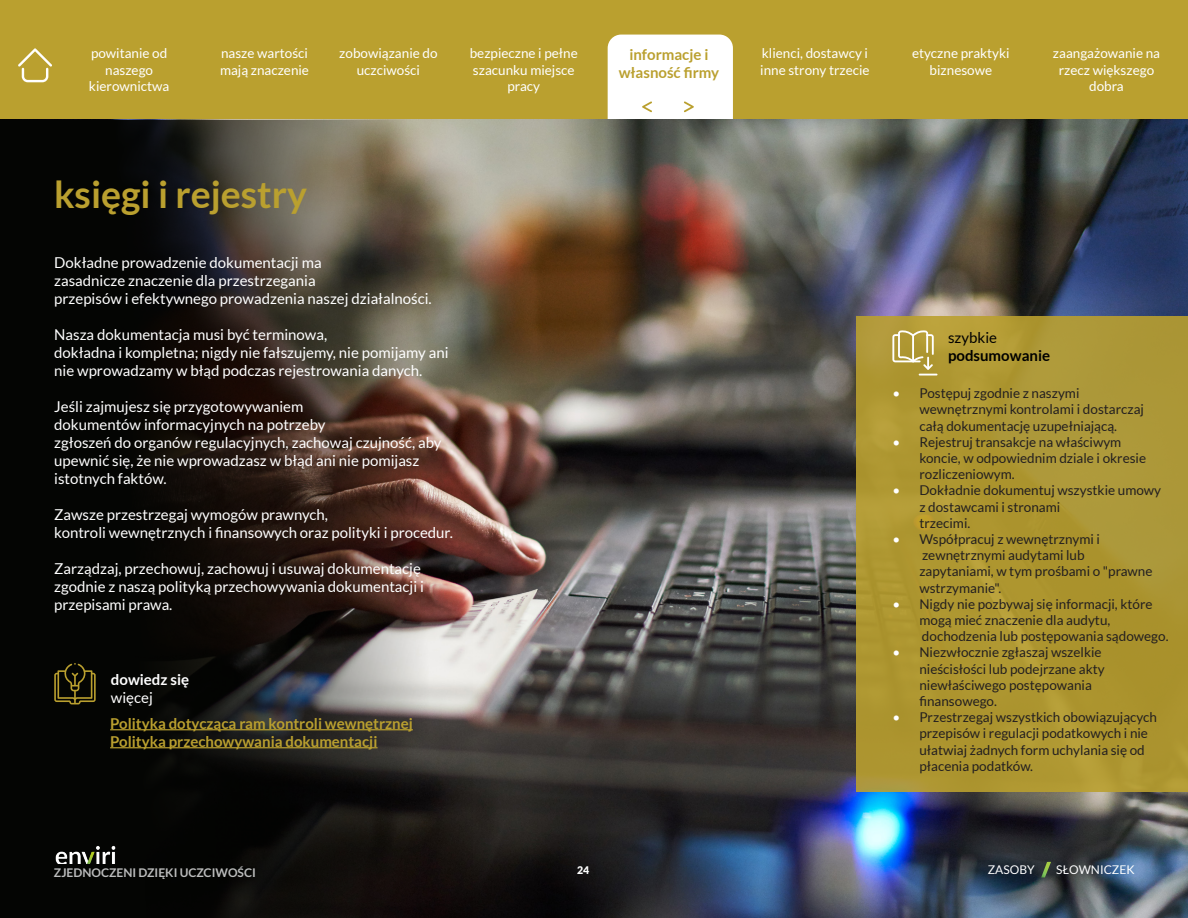
<style>
.page{position:relative;width:1188px;height:918px;background:#fff}
.page>*{position:absolute;margin:0;border:0;box-sizing:border-box;transform-origin:0 0}
.t1{font:700 37.5px "Lato";color:#baa02f}
.t2{font:15px/18px "Lato";color:#fff}
.t3{font:700 15px/18px "Lato";color:#baa02f;text-align:center}
.t4{font:700 15px/18px "Lato";color:#000}
.t5{font:700 15px/18px "Lato";color:#fff}
.t6{font:13.5px/16.2px "Lato";color:#231f20}
.t7{font:13.5px/16.2px "Lato";color:#fff;text-align:center}
.t8{font:700 12px "Lato";color:#bbbcbc}
.t9{font:12px "Lato";color:#fff}
.t10{font:900 10.5px "Lato";color:#fff}
.s1{font-weight:400}
.s2{color:#fff}
</style>
<div class="page">
<div style="left:0;top:0;width:1188px;height:120px;background:#baa02f"></div>
<div style="left:608px;top:35px;width:125px;height:98px;background:#fff;border-radius:14px"></div>
<img style="left:472px;top:120px;width:716px;height:798px">
<svg style="left:684px;top:101px;width:10px;height:11px"></svg>
<svg style="left:642px;top:101px;width:10px;height:11px"></svg>
<svg style="left:0;top:120px;width:472px;height:798px;background:#2a241f"></svg>
<svg style="left:54px;top:663px;width:42px;height:41px;background:#36300f"></svg>
<hr style="left:110px;top:729px;width:303px;height:1px;background:#baa02f">
<hr style="left:110px;top:747px;width:268px;height:1px;background:#baa02f">
<div style="left:857px;top:316px;width:331px;height:476px;background:#ad9731"></div>
<svg style="left:892px;top:330px;width:46px;height:46px"></svg>
<hr style="left:912px;top:334px;width:2px;height:28px;background:#fff">
<img style="left:54px;top:844px;width:63px;height:20px">
<svg style="left:18px;top:48px;width:34px;height:34px"></svg>
<svg style="left:1041px;top:862px;width:10px;height:15px"></svg>
<p class="t7" style="left:89px;top:45px;width:82px">powitanie od naszego kierownictwa</p>
<p class="t7" style="left:339px;top:45px;width:100px">zobowiązanie do uczciwości</p>
<p class="t7" style="left:470px;top:45px;width:110px">bezpieczne i pełne szacunku miejsce pracy</p>
<p class="t7" style="left:912px;top:45px;width:99px">etyczne praktyki biznesowe</p>
<p class="t7" style="left:1053px;top:45px;width:109px">zaangażowanie na rzecz większego dobra</p>
<p class="t7" style="left:760px;top:45px;width:111px;text-align:left">klienci, dostawcy i inne strony trzecie</p>
<p class="t3" style="left:619px;top:45px;width:102px">informacje i własność firmy</p>
<p class="t7" style="left:220px;top:45px;width:91px;text-align:left">nasze wartości mają znaczenie</p>
<p class="t1" style="left:54px;top:173px;width:255px">księgi i rejestry</p>
<p class="t2" style="left:54px;top:253px;width:379px">Dokładne prowadzenie dokumentacji ma<br>zasadnicze znaczenie dla przestrzegania<br>przepisów i efektywnego prowadzenia naszej działalności.</p>
<p class="t2" style="left:54px;top:325px;width:396px">Nasza dokumentacja musi być terminowa,<br>dokładna i kompletna; nigdy nie fałszujemy, nie pomijamy ani nie wprowadzamy w błąd podczas rejestrowania danych.</p>
<p class="t2" style="left:54px;top:397px;width:389px">Jeśli zajmujesz się przygotowywaniem<br>dokumentów informacyjnych na potrzeby<br>zgłoszeń do organów regulacyjnych, zachowaj czujność, aby upewnić się, że nie wprowadzasz w błąd ani nie pomijasz istotnych faktów.</p>
<p class="t2" style="left:54px;top:505px;width:400px">Zawsze przestrzegaj wymogów prawnych,<br>kontroli wewnętrznych i finansowych oraz polityki i procedur.</p>
<p class="t2" style="left:54px;top:559px;width:371px">Zarządzaj, przechowuj, zachowuj i usuwaj dokumentację zgodnie z naszą polityką przechowywania dokumentacji i przepisami prawa.</p>
<p class="t5" style="left:111px;top:670px;width:80px">dowiedz się <span class="s1">więcej</span></p>
<p class="t3" style="left:110px;top:714px;width:304px;text-align:left">Polityka dotycząca ram kontroli wewnętrznej<br>Polityka przechowywania dokumentacji</p>
<p class="t8" style="left:54px;top:866px;width:204px">ZJEDNOCZENI DZIĘKI UCZCIWOŚCI</p>
<p class="t10" style="left:577px;top:864px;width:14px">24</p>
<p class="t4" style="left:948px;top:329px;width:104px"><span class="s1">szybkie </span>podsumowanie</p>
<p class="t6" style="left:919px;top:385px;width:226px;text-indent:-27px"><span class="s2">•</span> Postępuj zgodnie z naszymi wewnętrznymi kontrolami i dostarczaj całą dokumentację uzupełniającą.</p>
<p class="t6" style="left:919px;top:434px;width:228px;text-indent:-27px"><span class="s2">•</span> Rejestruj transakcje na właściwym koncie, w odpowiednim dziale i okresie rozliczeniowym.</p>
<p class="t6" style="left:919px;top:482px;width:243px;text-indent:-27px"><span class="s2">•</span> Dokładnie dokumentuj wszystkie umowy z dostawcami i stronami<br>trzecimi.</p>
<p class="t6" style="left:919px;top:531px;width:235px;text-indent:-27px"><span class="s2">•</span> Współpracuj z wewnętrznymi i zewnętrznymi audytami lub zapytaniami, w tym prośbami o "prawne wstrzymanie".</p>
<p class="t6" style="left:919px;top:596px;width:251px;text-indent:-27px"><span class="s2">•</span> Nigdy nie pozbywaj się informacji, które mogą mieć znaczenie dla audytu, dochodzenia lub postępowania sądowego.</p>
<p class="t6" style="left:919px;top:644px;width:187px;text-indent:-27px"><span class="s2">•</span> Niezwłocznie zgłaszaj wszelkie nieścisłości lub podejrzane akty niewłaściwego postępowania finansowego.</p>
<p class="t6" style="left:919px;top:709px;width:239px;text-indent:-27px"><span class="s2">•</span> Przestrzegaj wszystkich obowiązujących przepisów i regulacji podatkowych i nie ułatwiaj żadnych form uchylania się od płacenia podatków.</p>
<p class="t9" style="left:988px;top:863px;width:48px">ZASOBY</p>
<p class="t9" style="left:1056px;top:863px;width:80px">SŁOWNICZEK</p>
</div>
